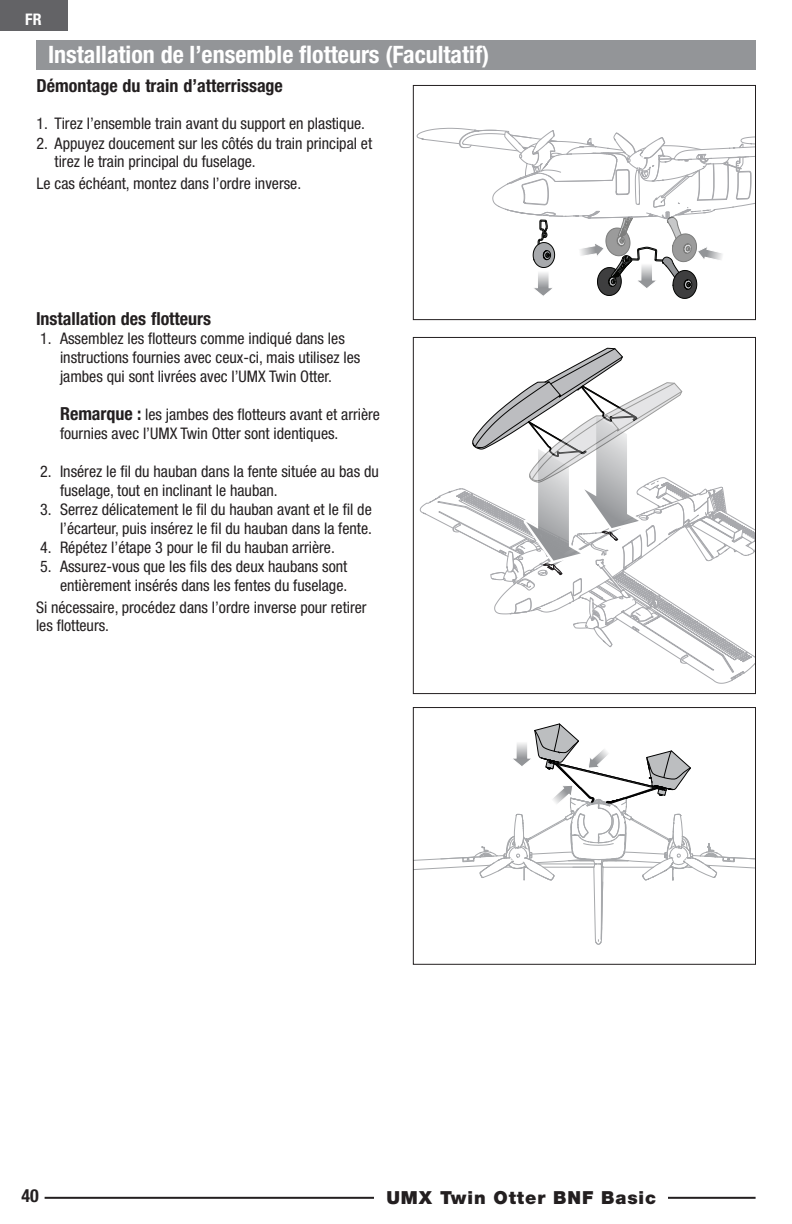
<style>
.page{position:relative;width:792px;height:1224px;background:#fff}
.page>*{position:absolute;margin:0;border:0;box-sizing:border-box;transform-origin:0 0}
.EFL_Main_Header{font:700 condensed 24px "Helvetica Neue LT Std";color:#fff}
.Numbered_list{font:700 condensed 18px "Helvetica Neue LT Std";color:#231f20}
.t1{font:900 18px "Helvetica Neue LT Std";letter-spacing:.05em;color:#231f20}
.EFL_Body_Copy{font:condensed 16px/19px "Helvetica Neue LT Std";color:#231f20}
.t2{font:700 condensed 16px "Helvetica Neue LT Std";color:#fff}
.s1{font-weight:700;font-size:18px}
</style>
<div class="page">
<div style="left:0;top:0;width:67px;height:31px;background:#636366"></div>
<hr style="left:45px;top:1197px;width:711px;height:2px;background:#231f20">
<div style="left:374px;top:1185px;width:294px;height:25px;background:#fff"></div>
<svg style="left:417px;top:127px;width:337px;height:172px"></svg>
<div style="left:413px;top:85px;width:343px;height:235px;border:1px solid #231f20"></div>
<div style="left:36px;top:40px;width:720px;height:30px;background:#939598"></div>
<svg style="left:413px;top:347px;width:343px;height:598px"></svg>
<div style="left:413px;top:707px;width:343px;height:258px;border:1px solid #231f20"></div>
<p class="t2" style="left:25px;top:10px;width:18px">FR</p>
<p class="EFL_Main_Header" style="left:48px;top:40px;width:443px">Installation de l’ensemble flotteurs (Facultatif)</p>
<p class="Numbered_list" style="left:37px;top:75px;width:248px">Démontage du train d’atterrissage</p>
<p class="EFL_Body_Copy" style="left:37px;top:114px;width:330px">1. Tirez l’ensemble train avant du support en plastique.</p>
<p class="EFL_Body_Copy" style="left:55px;top:134px;width:319px;line-height:18px;text-indent:-18px">2. Appuyez doucement sur les côtés du train principal et tirez le train principal du fuselage.</p>
<p class="EFL_Body_Copy" style="left:37px;top:174px;width:266px">Le cas échéant, montez dans l’ordre inverse.</p>
<p class="Numbered_list" style="left:36px;top:308px;width:177px">Installation des flotteurs</p>
<p class="EFL_Body_Copy" style="left:60px;top:329px;width:302px;text-indent:-20px">1. Assemblez les flotteurs comme indiqué dans les instructions fournies avec ceux-ci, mais utilisez les jambes qui sont livrées avec l’UMX Twin Otter.</p>
<p class="EFL_Body_Copy" style="left:60px;top:405px;width:322px"><span class="s1">Remarque :</span> les jambes des flotteurs avant et arrière fournies avec l’UMX Twin Otter sont identiques.</p>
<p class="EFL_Body_Copy" style="left:60px;top:462px;width:320px;text-indent:-20px">2. Insérez le fil du hauban dans la fente située au bas du fuselage, tout en inclinant le hauban.</p>
<p class="EFL_Body_Copy" style="left:40px;top:500px;width:334px;text-align:right">3. Serrez délicatement le fil du hauban avant et le fil de l’écarteur, puis insérez le fil du hauban dans la fente.</p>
<p class="EFL_Body_Copy" style="left:40px;top:538px;width:296px">4. Répétez l’étape 3 pour le fil du hauban arrière.</p>
<p class="EFL_Body_Copy" style="left:40px;top:557px;width:309px;text-align:right">5. Assurez-vous que les fils des deux haubans sont entièrement insérés dans les fentes du fuselage.</p>
<p class="EFL_Body_Copy" style="left:36px;top:599px;width:332px;line-height:18px">Si nécessaire, procédez dans l’ordre inverse pour retirer les flotteurs.</p>
<p class="Numbered_list" style="left:22px;top:1185px;width:19px">40</p>
<p class="t1" style="left:386px;top:1187px;width:271px">UMX Twin Otter BNF Basic</p>
</div>
